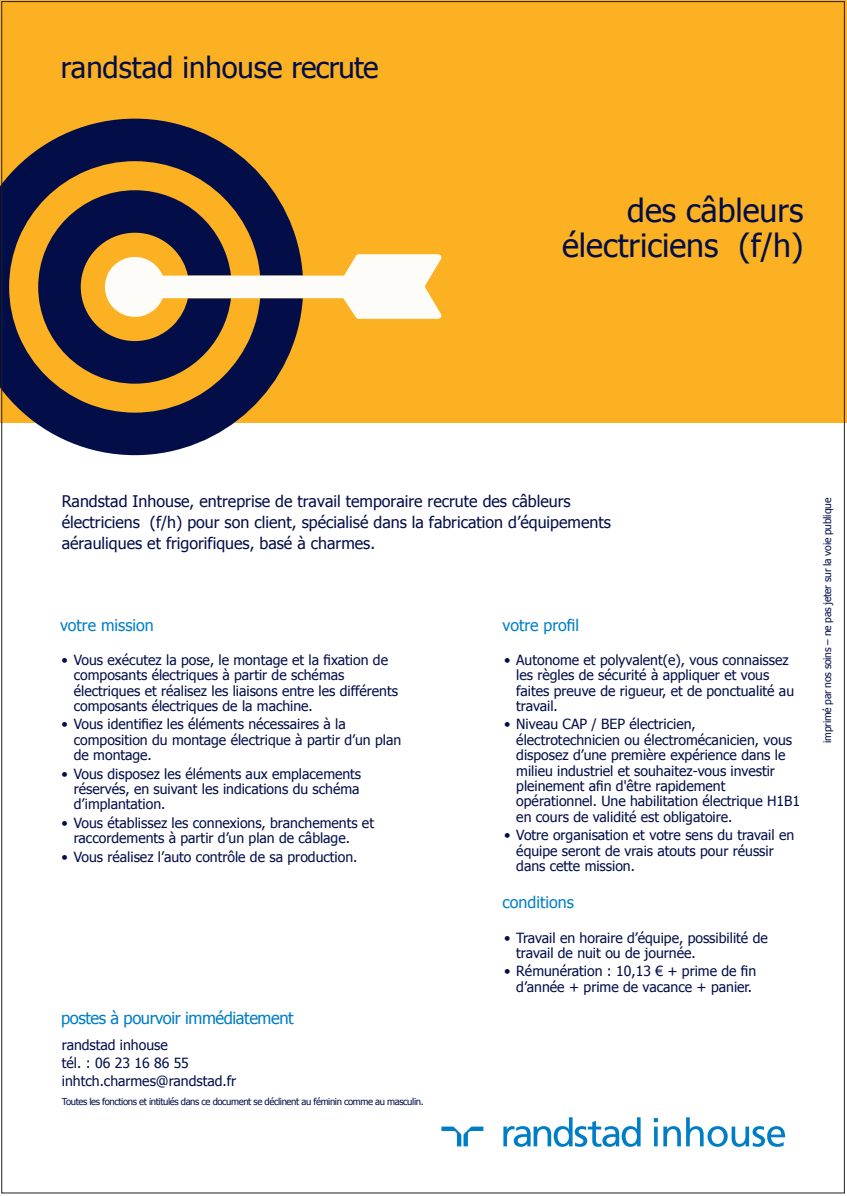
<style>
.page{position:relative;width:847px;height:1196px;background:#fff}
.page>*{position:absolute;margin:0;border:0;box-sizing:border-box;transform-origin:0 0}
.t1{font:32px/35px "PF0 Tahoma";color:#030e49;text-align:right}
.t2{font:29.3px "Tahoma";color:#030e49}
.t3{font:16.5px "Tahoma";letter-spacing:-.025em;color:#007ec5}
.t4{font:16px/21px "PF0 Tahoma";color:#030e49}
.t5{font:16px "Tahoma";color:#007ec5}
.t6{font:14px/15.4px "Tahoma";color:#030e49}
.t7{font:10.3px "Tahoma";letter-spacing:-.025em;color:#030e49}
.t8{font:9.5px "Tahoma";letter-spacing:-.04em;color:#030e49}
</style>
<div class="page">
<svg style="left:441px;top:1126px;width:42px;height:20px"></svg>
<svg style="left:503px;top:1117px;width:137px;height:29px"></svg>
<svg style="left:653px;top:1118px;width:4px;height:28px"></svg>
<svg style="left:663px;top:1126px;width:17px;height:20px"></svg>
<svg style="left:686px;top:1117px;width:98px;height:29px"></svg>
<div style="left:0;top:0;width:846px;height:423px;background:#fbb121"></div>
<svg style="left:0;top:119px;width:273px;height:336px;fill:#030e49"></svg>
<svg style="left:38px;top:190px;width:404px;height:193px"></svg>
<h2 class="t2" style="left:61px;top:48px;width:319px">randstad inhouse recrute</h2>
<h1 class="t1" style="left:562px;top:196px;width:243px">des câbleurs électriciens (f/h)</h1>
<p class="t4" style="left:62px;top:492px;width:550px">Randstad Inhouse, entreprise de travail temporaire recrute des câbleurs électriciens (f/h) pour son client, spécialisé dans la fabrication d’équipements aérauliques et frigorifiques, basé à charmes.</p>
<p class="t5" style="left:60px;top:618px;width:95px">votre mission</p>
<p class="t6" style="left:74px;top:653px;width:325px;text-indent:-12px">• Vous exécutez la pose, le montage et la fixation de composants électriques à partir de schémas électriques et réalisez les liaisons entre les différents composants électriques de la machine.</p>
<p class="t6" style="left:74px;top:717px;width:329px;text-indent:-12px">• Vous identifiez les éléments nécessaires à la composition du montage électrique à partir d’un plan de montage.</p>
<p class="t6" style="left:74px;top:766px;width:289px;text-align:justify;text-indent:-12px">• Vous disposez les éléments aux emplacements réservés, en suivant les indications du schéma d’implantation.</p>
<p class="t6" style="left:74px;top:816px;width:301px;text-indent:-12px">• Vous établissez les connexions, branchements et raccordements à partir d’un plan de câblage.</p>
<p class="t6" style="left:62px;top:849px;width:297px">• Vous réalisez l’auto contrôle de sa production.</p>
<p class="t3" style="left:61px;top:1007px;width:234px">postes à pourvoir immédiatement</p>
<p class="t6" style="left:62px;top:1037px;width:176px;line-height:18px">randstad inhouse<br>tél. : 06 23 16 86 55 inhtch.charmes@randstad.fr</p>
<p class="t8" style="left:62px;top:1097px;width:363px">Toutes les fonctions et intitulés dans ce document se déclinent au féminin comme au masculin.</p>
<p class="t5" style="left:502px;top:618px;width:78px">votre profil</p>
<p class="t6" style="left:516px;top:653px;width:279px;text-indent:-12px">• Autonome et polyvalent(e), vous connaissez les règles de sécurité à appliquer et vous faites preuve de rigueur, et de ponctualité au travail.</p>
<p class="t6" style="left:516px;top:717px;width:285px;text-indent:-12px">• Niveau CAP / BEP électricien, électrotechnicien ou électromécanicien, vous disposez d’une première expérience dans le milieu industriel et souhaitez-vous investir pleinement afin d'être rapidement opérationnel. Une habilitation électrique H1B1 en cours de validité est obligatoire.</p>
<p class="t6" style="left:516px;top:828px;width:279px;text-indent:-12px">• Votre organisation et votre sens du travail en équipe seront de vrais atouts pour réussir dans cette mission.</p>
<p class="t5" style="left:502px;top:895px;width:73px">conditions</p>
<p class="t6" style="left:516px;top:930px;width:253px;text-indent:-12px">• Travail en horaire d’équipe, possibilité de travail de nuit ou de journée.</p>
<p class="t6" style="left:504px;top:964px;width:253px;text-align:center">• Rémunération : 10,13 € + prime de fin d’année + prime de vacance + panier.</p>
<p class="t7" style="left:820px;top:742px;width:246px;rotate:-90deg">imprimé par nos soins – ne pas jeter sur la voie publique</p>
</div>
